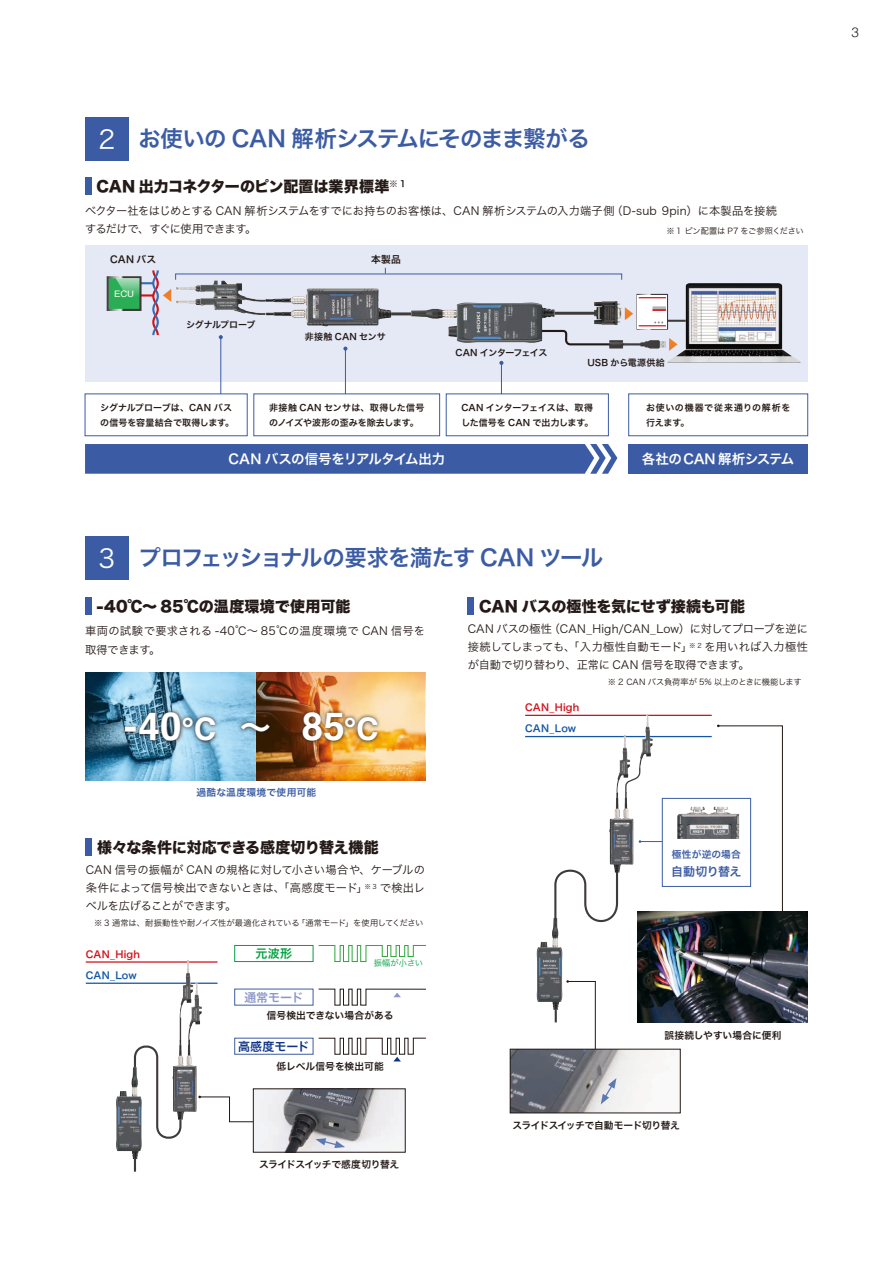
<style>
.page{position:relative;width:893px;height:1263px;background:#fff}
.page>*{position:absolute;margin:0;border:0;box-sizing:border-box;transform-origin:0 0}
.t1{font:700 38.55px "Helvetica";color:#fff}
.t2{font:25.5px "Hira Kaku Pro N W3";color:#fff}
.t3{font:22.5px "Hira Kaku Pro N W6";letter-spacing:-.065em;color:#3b5ca4}
.t4{font:22.5px "Hira Kaku Pro N W6";letter-spacing:-.04em;color:#3b5ca4}
.t5{font:15px "Hira Kaku Std N W8";color:#231916}
.t6{font:13.5px "Hira Kaku Pro N W6";letter-spacing:-.025em;color:#fff}
.t7{font:300 13.5px "Helvetica";color:#231916}
.t8{font:12px "Hira Kaku Pro N W6";letter-spacing:.005em;color:#0d3488}
.t9{font:12px "Hira Kaku Pro N W6";letter-spacing:-.04em;color:#3b5ca4}
.t10{font:12px "Hira Kaku Pro N W6";letter-spacing:-.005em;color:#8f97c8}
.t11{font:12px "Hira Kaku Pro N W6";color:#00a23f}
.t12{font:11.25px/18px "Hira Kaku Pro N W3";letter-spacing:-.005em;color:#231916;text-align:justify}
.t13{font:11.25px/19.5px "Hira Kaku Pro N W3";letter-spacing:.02em;color:#231916}
.t14{font:9.75px "Hira Kaku Pro N W6";letter-spacing:-.01em;color:#231916}
.t15{font:9.75px "Hira Kaku Pro N W6";letter-spacing:.02em;color:#3b5ca4}
.t16{font:9.75px "Hira Kaku Pro N W6";letter-spacing:-.04em;color:#231916}
.t17{font:9.75px "Hira Kaku Pro N W6";letter-spacing:.02em;color:#d1131c}
.t18{font:9.75px "Hira Kaku Pro N W6";letter-spacing:-.045em;color:#231916}
.t19{font:9.75px "Hira Kaku Pro N W6";letter-spacing:.02em;color:#1456a6}
.t20{font:9px/15px "Hira Kaku Pro N W6";letter-spacing:.005em;color:#231916}
.t21{font:9px/15px "Hira Kaku Pro N W6";letter-spacing:.07em;color:#231916}
.t22{font:9px "Hira Kaku Pro N W6";letter-spacing:-.065em;color:#231916}
.t23{font:9px "Hira Kaku Pro N W6";letter-spacing:-.025em;color:#231916}
.t24{font:9px "Helvetica";color:#fff;scale:1.07 1}
.t25{font:8.25px "Hira Kaku Pro N W3";letter-spacing:-.015em;color:#231916}
.t26{font:8.25px "Hira Kaku Pro N W3";letter-spacing:-.005em;color:#00a23f}
.s1{font-size:31.2px}
.s2{font-family:"Hira Kaku Pro N W6";font-weight:400;font-size:31.2px}
</style>
<div class="page">
<div style="left:85px;top:245px;width:723px;height:137px;background:#e5e9f5"></div>
<div style="left:85px;top:394px;width:163px;height:42px;border:1px solid #3b5ca4"></div>
<div style="left:253px;top:394px;width:187px;height:42px;border:1px solid #3b5ca4"></div>
<div style="left:446px;top:394px;width:163px;height:42px;border:1px solid #3b5ca4"></div>
<div style="left:628px;top:394px;width:180px;height:42px;border:1px solid #3b5ca4"></div>
<hr style="left:125px;top:294px;width:28px;height:2px;background:#d1131c">
<hr style="left:125px;top:282px;width:28px;height:2px;background:#356db5">
<div style="left:108px;top:277px;width:32px;height:33px;background:#2aae55"></div>
<svg style="left:116px;top:278px;width:23px;height:17px"></svg>
<div style="left:85px;top:598px;width:6px;height:17px;background:#3b5ca4"></div>
<div style="left:85px;top:178px;width:6px;height:17px;background:#3b5ca4"></div>
<svg style="left:85px;top:672px;width:170px;height:108px;background:#70a6c2"></svg>
<img style="left:255px;top:672px;width:170px;height:108px">
<svg style="left:120px;top:708px;width:99px;height:37px;background:#638699"></svg>
<svg style="left:237px;top:719px;width:37px;height:17px"></svg>
<img style="left:298px;top:708px;width:83px;height:37px">
<div style="left:85px;top:117px;width:44px;height:44px;background:#3b5ca4"></div>
<div style="left:85px;top:536px;width:44px;height:44px;background:#3b5ca4"></div>
<svg style="left:566px;top:980px;width:30px;height:69px"></svg>
<svg style="left:717px;top:725px;width:66px;height:187px"></svg>
<div style="left:468px;top:598px;width:6px;height:17px;background:#3b5ca4"></div>
<hr style="left:197px;top:982px;width:21px;height:2px;background:#1456a6">
<hr style="left:525px;top:736px;width:187px;height:1px;background:#1456a6">
<hr style="left:86px;top:982px;width:110px;height:2px;background:#1456a6">
<hr style="left:525px;top:715px;width:187px;height:1px;background:#d1131c">
<hr style="left:86px;top:961px;width:66px;height:2px;background:#d1131c">
<hr style="left:152px;top:961px;width:66px;height:2px;background:#d1131c">
<img style="left:512px;top:1051px;width:145px;height:60px">
<div style="left:510px;top:1049px;width:170px;height:64px;border:1px solid #231916"></div>
<svg style="left:601px;top:1078px;width:15px;height:26px"></svg>
<svg style="left:198px;top:1096px;width:55px;height:26px"></svg>
<div style="left:86px;top:839px;width:6px;height:17px;background:#3b5ca4"></div>
<div style="left:234px;top:945px;width:79px;height:17px;border:1px solid #00a23f"></div>
<img style="left:255px;top:1090px;width:148px;height:60px">
<div style="left:253px;top:1088px;width:152px;height:64px;border:1px solid #231916"></div>
<svg style="left:318px;top:945px;width:108px;height:17px"></svg>
<svg style="left:318px;top:988px;width:108px;height:18px"></svg>
<svg style="left:318px;top:1037px;width:108px;height:24px"></svg>
<svg style="left:151px;top:270px;width:20px;height:66px"></svg>
<svg style="left:625px;top:307px;width:8px;height:13px"></svg>
<div style="left:85px;top:444px;width:532px;height:30px;background:#3b5ca4"></div>
<div style="left:628px;top:444px;width:180px;height:30px;background:#3b5ca4"></div>
<hr style="left:220px;top:337px;width:1px;height:57px;background:#3b5ca4">
<svg style="left:219px;top:335px;width:4px;height:4px"></svg>
<hr style="left:345px;top:349px;width:1px;height:45px;background:#3b5ca4">
<svg style="left:343px;top:347px;width:4px;height:4px"></svg>
<hr style="left:501px;top:363px;width:1px;height:31px;background:#3b5ca4">
<svg style="left:499px;top:361px;width:4px;height:4px"></svg>
<div style="left:662px;top:798px;width:89px;height:88px;background:#fff"></div>
<div style="left:662px;top:798px;width:89px;height:89px;border:1px solid #3b5ca4"></div>
<svg style="left:639px;top:840px;width:23px;height:3px"></svg>
<img style="left:677px;top:807px;width:62px;height:32px">
<svg style="left:315px;top:1138px;width:30px;height:10px"></svg>
<img style="left:116px;top:1070px;width:26px;height:89px">
<img style="left:183px;top:1039px;width:14px;height:78px">
<img style="left:180px;top:960px;width:12px;height:58px">
<img style="left:188px;top:981px;width:12px;height:58px">
<svg style="left:134px;top:1159px;width:2px;height:13px"></svg>
<img style="left:638px;top:912px;width:170px;height:110px">
<svg style="left:133px;top:1018px;width:50px;height:124px"></svg>
<svg style="left:555px;top:1010px;width:2px;height:12px"></svg>
<img style="left:537px;top:927px;width:25px;height:83px">
<img style="left:616px;top:735px;width:8px;height:57px">
<svg style="left:624px;top:714px;width:17px;height:78px"></svg>
<svg style="left:553px;top:869px;width:66px;height:58px"></svg>
<img style="left:639px;top:714px;width:12px;height:57px">
<img style="left:609px;top:792px;width:24px;height:80px">
<div style="left:637px;top:294px;width:31px;height:36px;background:#fff;border:2px solid #fff"></div>
<svg style="left:652px;top:309px;width:14px;height:2px"></svg>
<svg style="left:639px;top:297px;width:27px;height:1px"></svg>
<hr style="left:652px;top:306px;width:14px;height:3px;background:#b5b5b6">
<svg style="left:639px;top:322px;width:27px;height:4px"></svg>
<img style="left:668px;top:283px;width:132px;height:79px">
<img style="left:611px;top:301px;width:11px;height:24px">
<img style="left:411px;top:303px;width:129px;height:40px">
<img style="left:265px;top:289px;width:126px;height:37px">
<img style="left:175px;top:302px;width:90px;height:13px">
<img style="left:175px;top:280px;width:90px;height:22px">
<hr style="left:391px;top:312px;width:20px;height:3px;background:#3f3b3a">
<svg style="left:540px;top:273px;width:71px;height:73px"></svg>
<img style="left:609px;top:340px;width:57px;height:8px">
<h2 class="t2" style="left:99px;top:116px;width:18px">2</h2>
<h3 class="t4" style="left:138px;top:118px;width:453px">お使いの CAN 解析システムにそのまま繋がる</h3>
<h3 class="t5" style="left:96px;top:178px;width:311px">CAN 出力コネクターのピン配置は業界標準<sup>※</sup> <sup>1</sup></h3>
<p class="t12" style="left:85px;top:201px;width:694px">ベクター社をはじめとする CAN 解析システムをすでにお持ちのお客様は、CAN 解析システムの入力端子側（D-sub 9pin）に本製品を接続するだけで、すぐに使用できます。　</p>
<p class="t25" style="left:666px;top:224px;width:147px">※ 1 ピン配置は P7 をご参照ください　</p>
<p class="t14" style="left:110px;top:251px;width:48px">CAN バス</p>
<p class="t14" style="left:371px;top:251px;width:31px">本製品</p>
<p class="t24" style="left:114px;top:287px;width:20px">ECU</p>
<p class="t23" style="left:186px;top:316px;width:71px">シグナルプローブ</p>
<p class="t20" style="left:305px;top:329px;width:83px">非接触 CAN センサ</p>
<p class="t22" style="left:456px;top:344px;width:93px">CAN インターフェイス</p>
<p class="t20" style="left:587px;top:355px;width:79px">USB から電源供給</p>
<p class="t20" style="left:100px;top:399px;width:135px">シグナルプローブは、CAN バスの信号を容量結合で取得します。</p>
<p class="t20" style="left:269px;top:399px;width:157px">非接触 CAN センサは、取得した信号のノイズや波形の歪みを除去します。</p>
<p class="t20" style="left:461px;top:399px;width:133px">CAN インターフェイスは、取得した信号を CAN で出力します。</p>
<p class="t21" style="left:646px;top:399px;width:146px">お使いの機器で従来通りの解析を行えます。</p>
<p class="t6" style="left:229px;top:447px;width:218px">CAN バスの信号をリアルタイム出力</p>
<h2 class="t2" style="left:99px;top:535px;width:18px">3</h2>
<h3 class="t3" style="left:138px;top:538px;width:466px">プロフェッショナルの要求を満たす CAN ツール</h3>
<p class="t6" style="left:642px;top:447px;width:154px">各社のCAN 解析システム</p>
<h3 class="t5" style="left:96px;top:598px;width:256px">-40℃〜 85℃の温度環境で使用可能</h3>
<p class="t13" style="left:85px;top:620px;width:342px">車両の試験で要求される -40℃〜 85℃の温度環境で CAN 信号を取得できます。</p>
<h1 class="t1" style="left:124px;top:695px;width:256px">-40<span class="s1">℃</span> <span class="s2">〜</span> 85<span class="s1">℃</span></h1>
<p class="t15" style="left:197px;top:783px;width:121px">過酷な温度環境で使用可能</p>
<h3 class="t5" style="left:97px;top:839px;width:283px">様々な条件に対応できる感度切り替え機能</h3>
<p class="t12" style="left:86px;top:860px;width:341px">CAN 信号の振幅が CAN の規格に対して小さい場合や、ケーブルの条件によって信号検出できないときは、「高感度モード」<sup>※</sup> <sup>3</sup> で検出レベルを広げることができます。</p>
<p class="t25" style="left:94px;top:915px;width:331px">※ 3 通常は、耐振動性や耐ノイズ性が最適化されている「通常モード」を使用してください</p>
<p class="t11" style="left:256px;top:943px;width:38px">元波形</p>
<p class="t17" style="left:86px;top:945px;width:56px">CAN_High</p>
<p class="t26" style="left:374px;top:956px;width:51px">振幅が小さい</p>
<p class="t19" style="left:86px;top:966px;width:53px">CAN_Low</p>
<p class="t10" style="left:244px;top:986px;width:61px">通常モード</p>
<p class="t8" style="left:238px;top:1035px;width:73px">高感度モード</p>
<p class="t14" style="left:267px;top:1007px;width:128px">信号検出できない場合がある</p>
<p class="t14" style="left:277px;top:1057px;width:109px">低レベル信号を検出可能</p>
<p class="t18" style="left:259px;top:1156px;width:141px">スライドスイッチで感度切り替え</p>
<h3 class="t5" style="left:479px;top:598px;width:268px">CAN バスの極性を気にせず接続も可能</h3>
<p class="t12" style="left:468px;top:619px;width:342px">CAN バスの極性（CAN_High/CAN_Low）に対してプローブを逆に接続してしまっても、「入力極性自動モード」<sup>※</sup> <sup>2</sup> を用いれば入力極性が自動で切り替わり、正常に CAN 信号を取得できます。</p>
<p class="t25" style="left:608px;top:674px;width:196px">※ 2 CAN バス負荷率が 5% 以上のときに機能します</p>
<p class="t17" style="left:525px;top:698px;width:56px">CAN_High</p>
<p class="t19" style="left:525px;top:720px;width:53px">CAN_Low</p>
<p class="t15" style="left:672px;top:846px;width:71px">極性が逆の場合</p>
<p class="t9" style="left:671px;top:860px;width:72px">自動切り替え</p>
<p class="t14" style="left:664px;top:1026px;width:119px">誤接続しやすい場合に便利</p>
<p class="t16" style="left:512px;top:1116px;width:169px">スライドスイッチで自動モード切り替え</p>
<p class="t7" style="left:851px;top:21px;width:9px">3</p>
</div>
